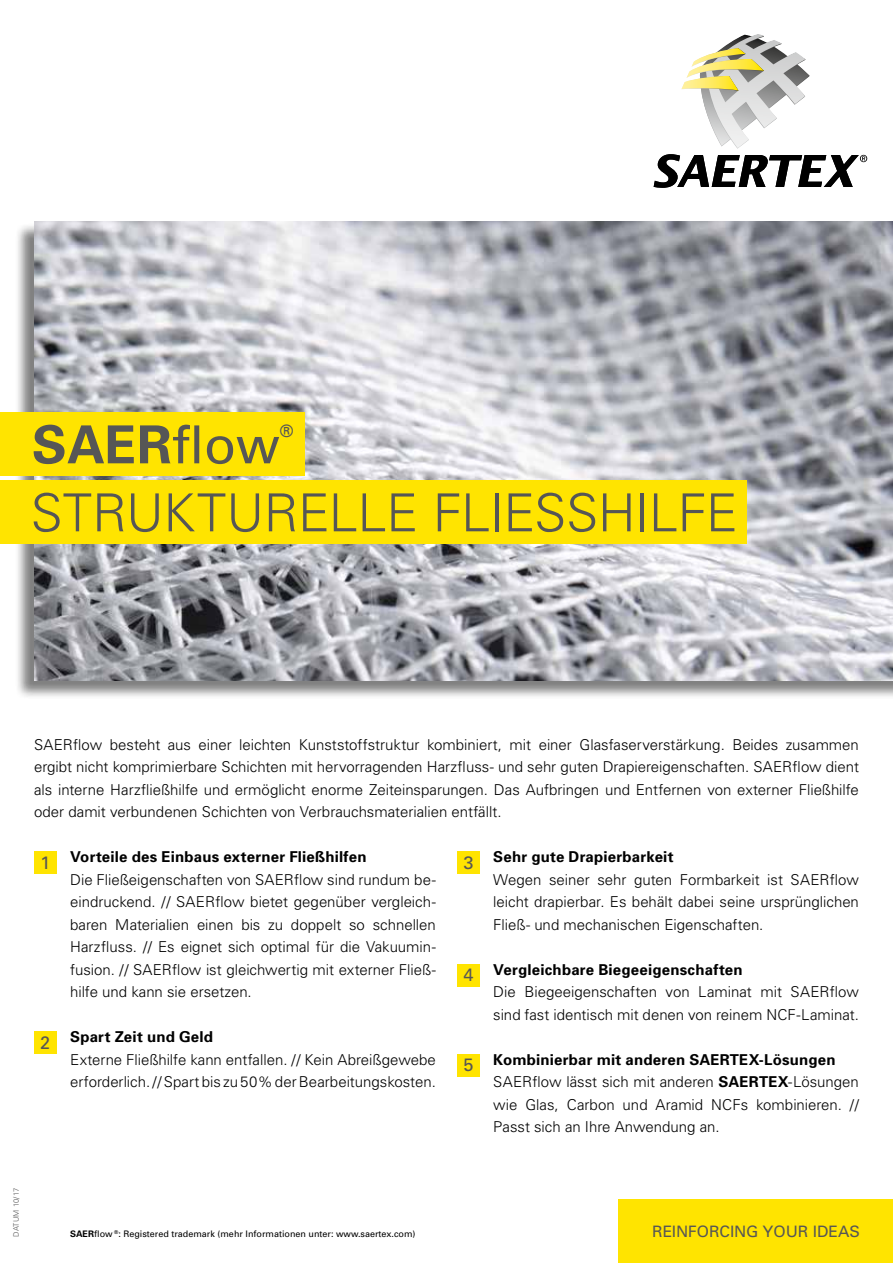
<style>
.page{position:relative;width:893px;height:1263px;background:#fff}
.page>*{position:absolute;margin:0;border:0;box-sizing:border-box;transform-origin:0 0}
.t1{font:300 52.5px "Univers";letter-spacing:-.01em;color:#565656}
.t2{font:700 52.5px "Univers";color:#565656}
.t3{font:17.1px "Univers";color:#565656}
.t4{font:15.75px "Univers";color:#565656}
.t5{font:300 15px/22.5px "Univers";color:#000}
.t6{font:9px "Univers";color:#000}
.t7{font:300 7.5px "Univers";letter-spacing:.02em;color:#565656}
.s1{font-weight:400}
.s2{font-weight:400;font-size:18px;color:#565656}
.s3{font-weight:700}
</style>
<div class="page">
<div style="left:15px;top:223px;width:878px;height:477px;background:#000;opacity:.5"></div>
<img style="left:34px;top:221px;width:859px;height:459px">
<div style="left:619px;top:1199px;width:274px;height:64px;background:#ffe400"></div>
<svg style="left:654px;top:34px;width:213px;height:154px"></svg>
<div style="left:0;top:412px;width:305px;height:64px;background:#ffe400"></div>
<div style="left:0;top:480px;width:746px;height:64px;background:#ffe400"></div>
<div style="left:34px;top:851px;width:23px;height:23px;background:#ffe400"></div>
<div style="left:34px;top:1031px;width:23px;height:23px;background:#ffe400"></div>
<div style="left:457px;top:851px;width:23px;height:23px;background:#ffe400"></div>
<div style="left:457px;top:964px;width:23px;height:22px;background:#ffe400"></div>
<div style="left:457px;top:1054px;width:23px;height:22px;background:#ffe400"></div>
<h1 class="t2" style="left:32px;top:413px;width:249px">SAER<span class="s1">flow</span></h1>
<p class="t3" style="left:280px;top:421px;width:15px">®</p>
<h1 class="t1" style="left:31px;top:481px;width:709px">STRUKTURELLE FLIESSHILFE</h1>
<p class="t5" style="left:34px;top:733px;width:826px;text-align:justify">SAERflow besteht aus einer leichten Kunststoffstruktur kombiniert, mit einer Glasfaserverstärkung. Beides zusammen ergibt nicht komprimierbare Schichten mit hervorragenden Harzfluss- und sehr guten Drapiereigenschaften. SAERflow dient als interne Harzfließhilfe und ermöglicht enorme Zeiteinsparungen. Das Aufbringen und Entfernen von externer Fließhilfe oder damit verbundenen Schichten von Verbrauchsmaterialien entfällt.</p>
<p class="t5" style="left:70px;top:846px;width:367px;text-indent:-30px"><span class="s2">1</span> <span class="s3">Vorteile des Einbaus externer Fließhilfen<br></span>Die Fließeigenschaften von SAERflow sind rundum be&shy;eindruckend. // SAERflow bietet gegenüber vergleich&shy;baren Materialien einen bis zu doppelt so schnellen Harzfluss. // Es eignet sich optimal für die Vakuumin&shy;fusion. // SAERflow ist gleichwertig mit externer Fließ&shy;hilfe und kann sie ersetzen.</p>
<p class="t5" style="left:70px;top:1026px;width:367px;text-indent:-30px"><span class="s2">2</span> <span class="s3">Spart Zeit und Geld<br></span>Externe Fließhilfe kann entfallen. // Kein Abreißgewebe erforderlich. // Spart bis zu 50% der Bearbeitungskosten.</p>
<p class="t5" style="left:493px;top:846px;width:367px;text-indent:-30px"><span class="s2">3</span> <span class="s3">Sehr gute Drapierbarkeit<br></span>Wegen seiner sehr guten Formbarkeit ist SAERflow leicht drapierbar. Es behält dabei seine ursprünglichen Fließ- und mechanischen Eigenschaften.</p>
<p class="t5" style="left:493px;top:958px;width:367px;text-indent:-30px"><span class="s2">4</span> <span class="s3">Vergleichbare Biegeeigenschaften<br></span>Die Biegeeigenschaften von Laminat mit SAERflow sind fast identisch mit denen von reinem NCF-Laminat.</p>
<p class="t5" style="left:493px;top:1048px;width:367px;text-indent:-30px"><span class="s2">5</span> <span class="s3">Kombinierbar mit anderen SAERTEX-Lösungen </span>SAERflow lässt sich mit anderen <span class="s3">SAERTEX</span>-Lösungen wie Glas, Carbon und Aramid NCFs kombinieren. // Passt sich an Ihre Anwendung an.</p>
<p class="t7" style="left:12px;top:1237px;width:50px;rotate:-90deg">DATUM 10/17</p>
<p class="t6" style="left:70px;top:1228px;width:347px"><span class="s3">SAER</span>flow <sup>®</sup>: Registered trademark (mehr Informationen unter: www.saertex.com)</p>
<p class="t4" style="left:652px;top:1222px;width:209px">REINFORCING YOUR IDEAS</p>
</div>
